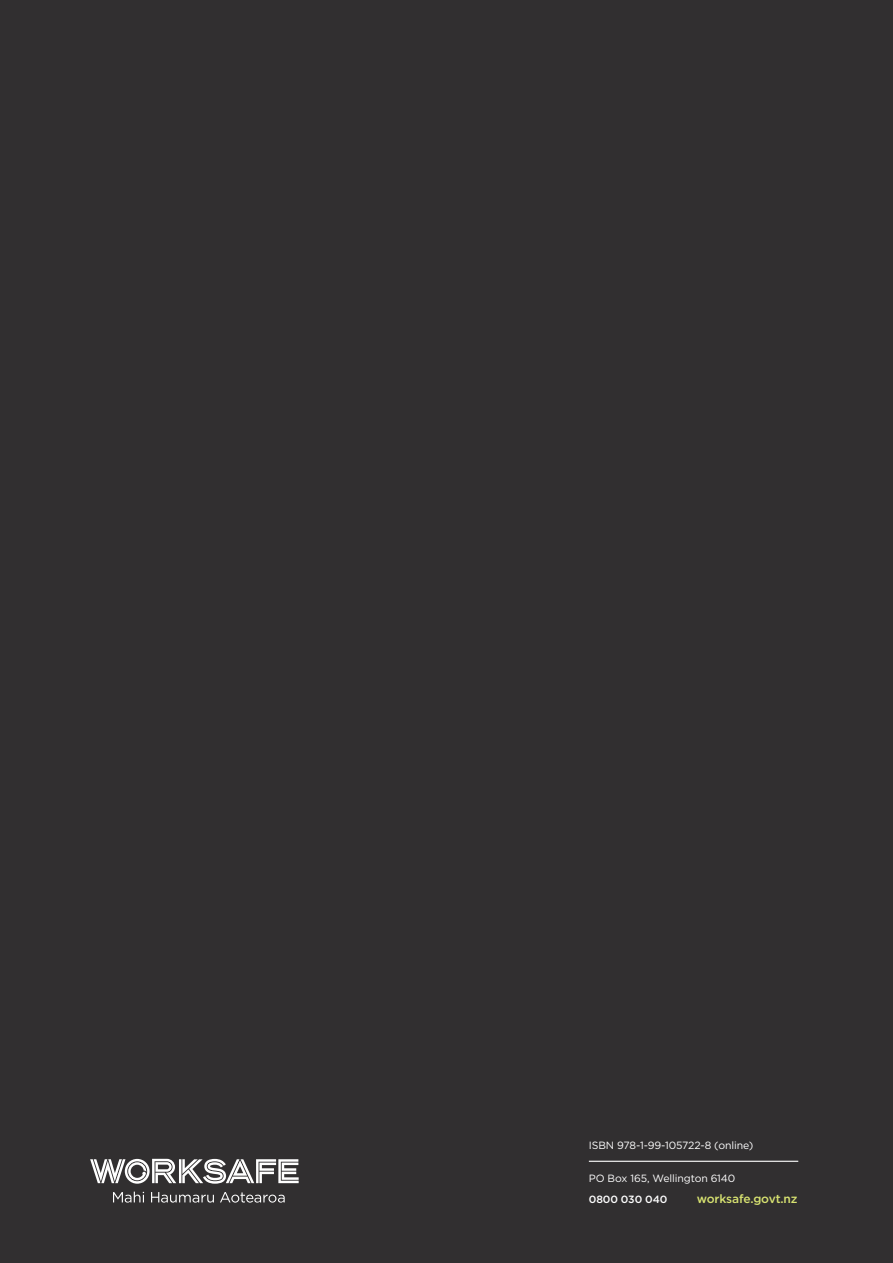
<style>
.page{position:relative;width:893px;height:1263px;background:#312f30}
.page>*{position:absolute;margin:0;border:0;box-sizing:border-box;transform-origin:0 0}
.Phone_web{font:500 12px "Gotham";letter-spacing:-.01em;color:#d8e371}
.Address{font:10.5px "Gotham";letter-spacing:-.01em;color:#fff}
.Phone_web-2{font:500 10.5px "Gotham";letter-spacing:-.01em;color:#fff}
</style>
<div class="page">
<svg style="left:113px;top:1191px;width:172px;height:11px"></svg>
<svg style="left:90px;top:1159px;width:209px;height:25px"></svg>
<hr style="left:589px;top:1161px;width:209px;height:1px;background:#fff">
<p class="Address" style="left:589px;top:1138px;width:166px">ISBN 978-1-99-105722-8 (online)</p>
<p class="Address" style="left:589px;top:1172px;width:148px">PO Box 165, Wellington 6140</p>
<p class="Phone_web-2" style="left:589px;top:1192px;width:80px">0800 030 040</p>
<p class="Phone_web" style="left:697px;top:1190px;width:102px">worksafe.govt.nz</p>
</div>
